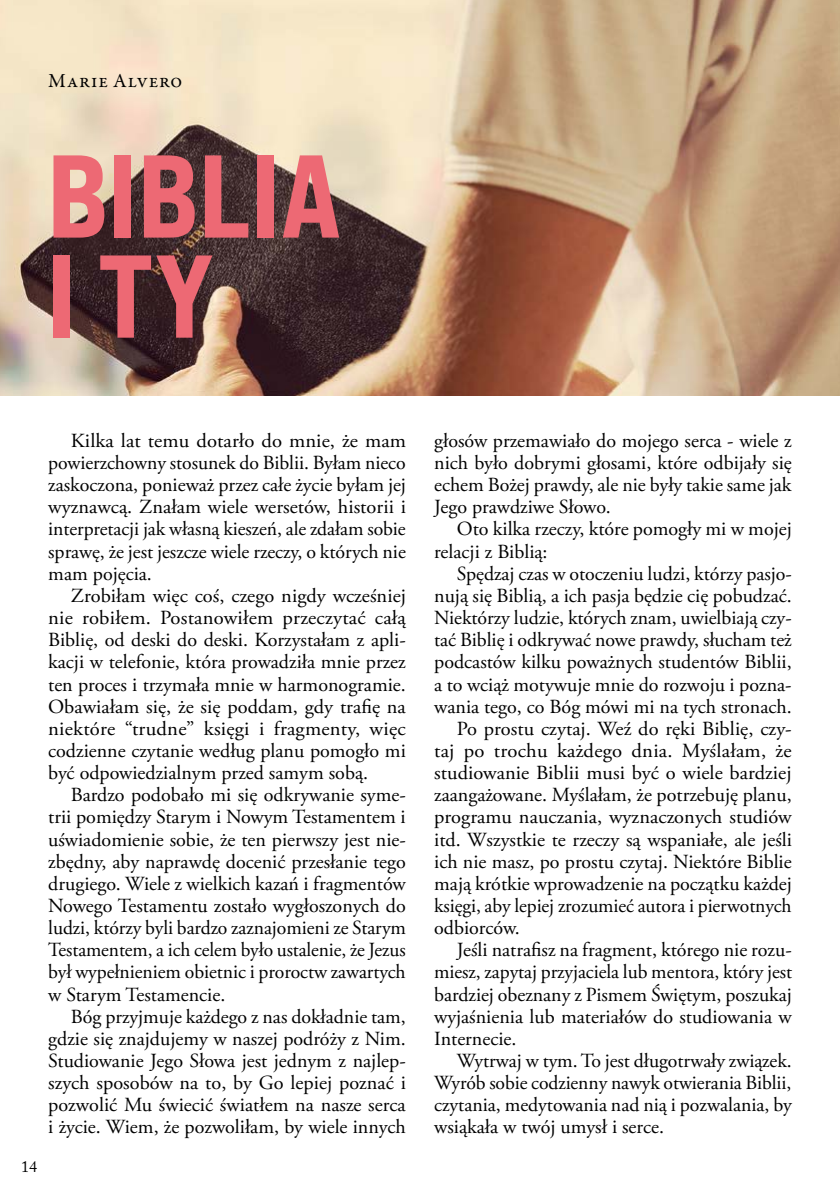
<style>
.page{position:relative;width:840px;height:1191px;background:#fff}
.page>*{position:absolute;margin:0;border:0;box-sizing:border-box;transform-origin:0 0}
.t1{font:800 expanded 117.4px/100px "Bebas Neue Pro";color:#ed6974}
.t2{font:20px/22.2px "Adobe Garamond Pro";color:#000;text-align:justify}
.t3{font:20px "Garamond Premr Pro";letter-spacing:.05em;color:#000}
.t4{font:16px "Adobe Caslon Pro";color:#000}
</style>
<div class="page">
<img style="left:0;top:0;width:839px;height:395px">
<p class="t3" style="left:48px;top:68px;width:135px">Marie Alvero</p>
<h1 class="t1" style="left:47px;top:144px;width:296px">BIBLIA<br>I TY</h1>
<p class="t4" style="left:21px;top:1157px;width:17px">14</p>
<p class="t2" style="left:48px;top:430px;width:359px;text-indent:23px">Kilka lat temu dotarło do mnie, że mam powierzchowny stosunek do Biblii. Byłam nieco zaskoczona, ponieważ przez całe życie byłam jej wyznawcą. Znałam wiele wersetów, historii i interpretacji jak własną kieszeń, ale zdałam sobie sprawę, że jest jeszcze wiele rzeczy, o których nie mam pojęcia.</p>
<p class="t2" style="left:48px;top:585px;width:359px;text-indent:23px">Zrobiłam więc coś, czego nigdy wcześniej nie robiłem. Postanowiłem przeczytać całą Biblię, od deski do deski. Korzystałam z apli&shy;kacji w telefonie, która prowadziła mnie przez ten proces i trzymała mnie w harmonogramie.<br>Obawiałam się, że się poddam, gdy trafię na niektóre “trudne” księgi i fragmenty, więc codzienne czytanie według planu pomogło mi być odpowiedzialnym przed samym sobą.</p>
<p class="t2" style="left:48px;top:784px;width:359px;text-indent:23px">Bardzo podobało mi się odkrywanie syme&shy;trii pomiędzy Starym i Nowym Testamentem i uświadomienie sobie, że ten pierwszy jest nie&shy;zbędny, aby naprawdę docenić przesłanie tego drugiego. Wiele z wielkich kazań i fragmentów Nowego Testamentu zostało wygłoszonych do ludzi, którzy byli bardzo zaznajomieni ze Starym Testamentem, a ich celem było ustalenie, że Jezus był wypełnieniem obietnic i proroctw zawartych w Starym Testamencie.</p>
<p class="t2" style="left:48px;top:1006px;width:359px;text-indent:23px">Bóg przyjmuje każdego z nas dokładnie tam, gdzie się znajdujemy w naszej podróży z Nim.<br>Studiowanie Jego Słowa jest jednym z najlep&shy;szych sposobów na to, by Go lepiej poznać i pozwolić Mu świecić światłem na nasze serca i życie. Wiem, że pozwoliłam, by wiele innych</p>
<p class="t2" style="left:434px;top:430px;width:359px">głosów przemawiało do mojego serca - wiele z nich było dobrymi głosami, które odbijały się echem Bożej prawdy, ale nie były takie same jak Jego prawdziwe Słowo.</p>
<p class="t2" style="left:434px;top:519px;width:359px;text-indent:23px">Oto kilka rzeczy, które pomogły mi w mojej relacji z Biblią:</p>
<p class="t2" style="left:456px;top:563px;width:336px">Spędzaj czas w otoczeniu ludzi, którzy pasjo-</p>
<p class="t2" style="left:434px;top:585px;width:359px">nują się Biblią, a ich pasja będzie cię pobudzać.</p>
<p class="t2" style="left:434px;top:607px;width:359px">Niektórzy ludzie, których znam, uwielbiają czy-</p>
<p class="t2" style="left:434px;top:629px;width:359px">tać Biblię i odkrywać nowe prawdy, słucham też</p>
<p class="t2" style="left:434px;top:651px;width:359px">podcastów kilku poważnych studentów Biblii,</p>
<p class="t2" style="left:434px;top:674px;width:359px">a to wciąż motywuje mnie do rozwoju i pozna-</p>
<p class="t2" style="left:434px;top:696px;width:359px">wania tego, co Bóg mówi mi na tych stronach.</p>
<p class="t2" style="left:456px;top:718px;width:336px">Po prostu czytaj. Weź do ręki Biblię, czy-</p>
<p class="t2" style="left:434px;top:740px;width:359px">taj po trochu każdego dnia. Myślałam, że</p>
<p class="t2" style="left:434px;top:762px;width:359px">studiowanie Biblii musi być o wiele bardziej</p>
<p class="t2" style="left:434px;top:784px;width:359px">zaangażowane. Myślałam, że potrzebuję planu,</p>
<p class="t2" style="left:434px;top:806px;width:359px">programu nauczania, wyznaczonych studiów</p>
<p class="t2" style="left:434px;top:828px;width:359px">itd. Wszystkie te rzeczy są wspaniałe, ale jeśli</p>
<p class="t2" style="left:434px;top:851px;width:359px">ich nie masz, po prostu czytaj. Niektóre Biblie</p>
<p class="t2" style="left:434px;top:873px;width:359px">mają krótkie wprowadzenie na początku każdej</p>
<p class="t2" style="left:434px;top:895px;width:359px">księgi, aby lepiej zrozumieć autora i pierwotnych</p>
<p class="t2" style="left:434px;top:917px;width:87px">odbiorców.</p>
<p class="t2" style="left:456px;top:939px;width:336px">Jeśli natrafisz na fragment, którego nie rozu-</p>
<p class="t2" style="left:434px;top:961px;width:359px">miesz, zapytaj przyjaciela lub mentora, który jest</p>
<p class="t2" style="left:434px;top:983px;width:359px">bardziej obeznany z Pismem Świętym, poszukaj</p>
<p class="t2" style="left:434px;top:1006px;width:359px">wyjaśnienia lub materiałów do studiowania w</p>
<p class="t2" style="left:434px;top:1028px;width:84px">Internecie.</p>
<p class="t2" style="left:456px;top:1050px;width:336px">Wytrwaj w tym. To jest długotrwały związek.</p>
<p class="t2" style="left:434px;top:1072px;width:358px">Wyrób sobie codzienny nawyk otwierania Biblii,</p>
<p class="t2" style="left:434px;top:1094px;width:359px">czytania, medytowania nad nią i pozwalania, by</p>
<p class="t2" style="left:434px;top:1116px;width:231px">wsiąkała w twój umysł i serce.</p>
</div>
